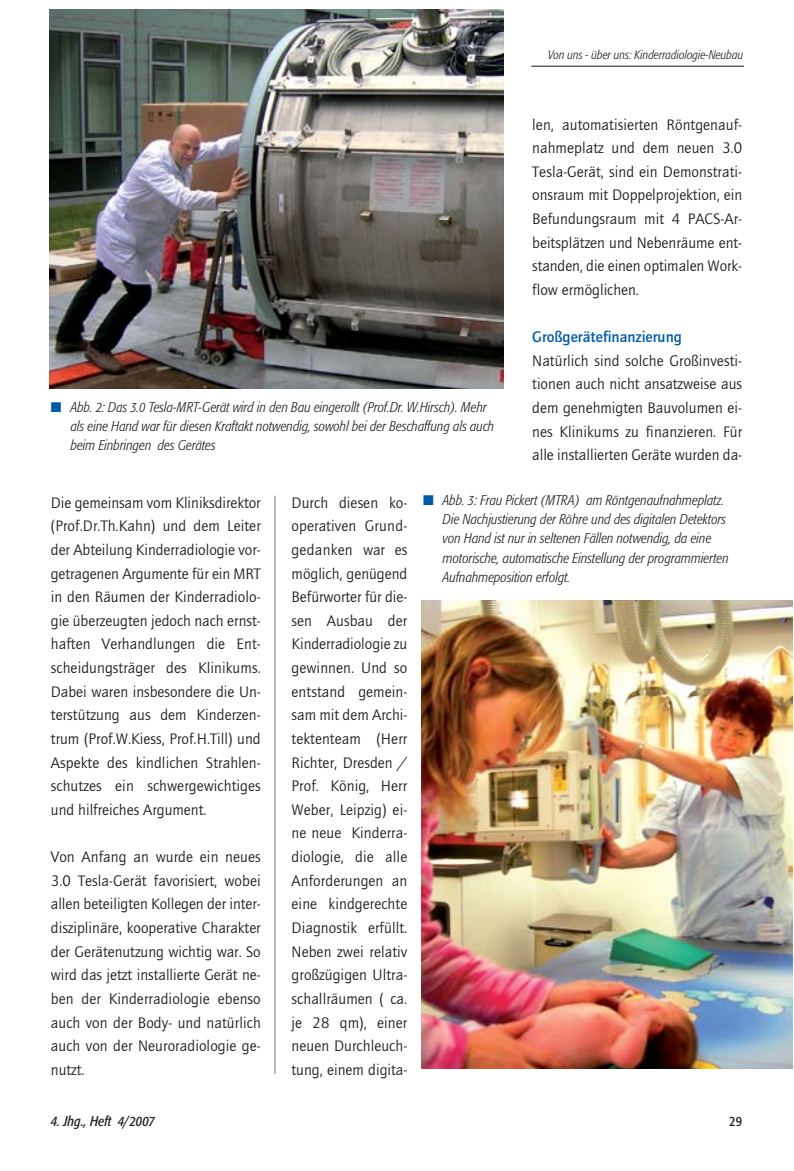
<style>
.page{position:relative;width:794px;height:1171px;background:#fff}
.page>*{position:absolute;margin:0;border:0;box-sizing:border-box;transform-origin:0 0}
.t1{font:15.75px/23.6px "Quay";color:#231f20;text-align:justify}
.t2{font:700 15.75px "Quay";color:#005aaa}
.t3{font:italic 300 condensed 14px/19.2px "Formata";color:#231f20}
.t4{font:italic condensed 14px "Formata";color:#231f20}
.t5{font:condensed 14px "Formata";color:#231f20}
.t6{font:italic 300 condensed 12.25px "Formata";color:#231f20}
.s1{color:#005aaa}
</style>
<div class="page">
<hr style="left:531px;top:66px;width:213px;height:1px;background:#231f20">
<hr style="left:274px;top:496px;width:1px;height:577px;background:#939598">
<img style="left:49px;top:9px;width:454px;height:380px">
<img style="left:421px;top:601px;width:371px;height:467px">
<p class="t3" style="left:71px;top:398px;width:425px;text-indent:-20px"><span class="s1">■</span> Abb. 2: Das 3.0 Tesla-MRT-Gerät wird in den Bau eingerollt (Prof.Dr. W.Hirsch). Mehr als eine Hand war für diesen Kraftakt notwendig, sowohl bei der Beschaffung als auch beim Einbringen des Gerätes</p>
<p class="t6" style="left:548px;top:50px;width:197px">Von uns - über uns: Kinderradiologie-Neubau</p>
<p class="t1" style="left:532px;top:114px;width:211px">len, automatisierten Röntgenauf&shy;nahmeplatz und dem neuen 3.0<br>Tesla-Gerät, sind ein Demonstrati&shy;onsraum mit Doppelprojektion, ein Befundungsraum mit 4 PACS-Ar&shy;beitsplätzen und Nebenräume ent&shy;standen, die einen optimalen Work&shy;flow ermöglichen.</p>
<p class="t2" style="left:532px;top:331px;width:151px">Großgerätefinanzierung</p>
<p class="t1" style="left:532px;top:350px;width:211px">Natürlich sind solche Großinvesti&shy;tionen auch nicht ansatzweise aus dem genehmigten Bauvolumen ei&shy;nes Klinikums zu finanzieren. Für alle installierten Geräte wurden da-</p>
<p class="t1" style="left:51px;top:492px;width:211px">Die gemeinsam vom Kliniksdirektor (Prof.Dr.Th.Kahn) und dem Leiter der Abteilung Kinderradiologie vor&shy;getragenen Argumente für ein MRT in den Räumen der Kinderradiolo&shy;gie überzeugten jedoch nach ernst&shy;haften Verhandlungen die Ent&shy;scheidungsträger des Klinikums.<br>Dabei waren insbesondere die Un&shy;terstützung aus dem Kinderzen&shy;trum (Prof.W.Kiess, Prof.H.Till) und Aspekte des kindlichen Strahlen&shy;schutzes ein schwergewichtiges und hilfreiches Argument.</p>
<p class="t1" style="left:51px;top:846px;width:211px">Von Anfang an wurde ein neues 3.0 Tesla-Gerät favorisiert, wobei allen beteiligten Kollegen der inter&shy;disziplinäre, kooperative Charakter der Gerätenutzung wichtig war. So wird das jetzt installierte Gerät ne&shy;ben der Kinderradiologie ebenso auch von der Body- und natürlich auch von der Neuroradiologie ge&shy;nutzt.</p>
<p class="t1" style="left:291px;top:492px;width:117px">Durch diesen ko&shy;operativen Grund&shy;gedanken war es möglich, genügend Befürworter für die&shy;sen Ausbau der Kinderradiologie zu gewinnen. Und so entstand gemein&shy;sam mit dem Archi&shy;tektenteam (Herr Richter, Dresden / Prof. König, Herr Weber, Leipzig) ei&shy;ne neue Kinderra&shy;diologie, die alle Anforderungen an eine kindgerechte Diagnostik erfüllt.<br>Neben zwei relativ großzügigen Ultra&shy;schallräumen ( ca. je 28 qm), einer neuen Durchleuch&shy;tung, einem digita-</p>
<p class="t3" style="left:443px;top:491px;width:287px;text-indent:-20px"><span class="s1">■</span> Abb. 3: Frau Pickert (MTRA) am Röntgenaufnahmeplatz.<br>Die Nachjustierung der Röhre und des digitalen Detektors von Hand ist nur in seltenen Fällen notwendig, da eine motorische, automatische Einstellung der programmierten Aufnahmeposition erfolgt.</p>
<p class="t4" style="left:51px;top:1115px;width:105px">4. Jhg., Heft 4/2007</p>
<p class="t5" style="left:729px;top:1115px;width:14px">29</p>
</div>
